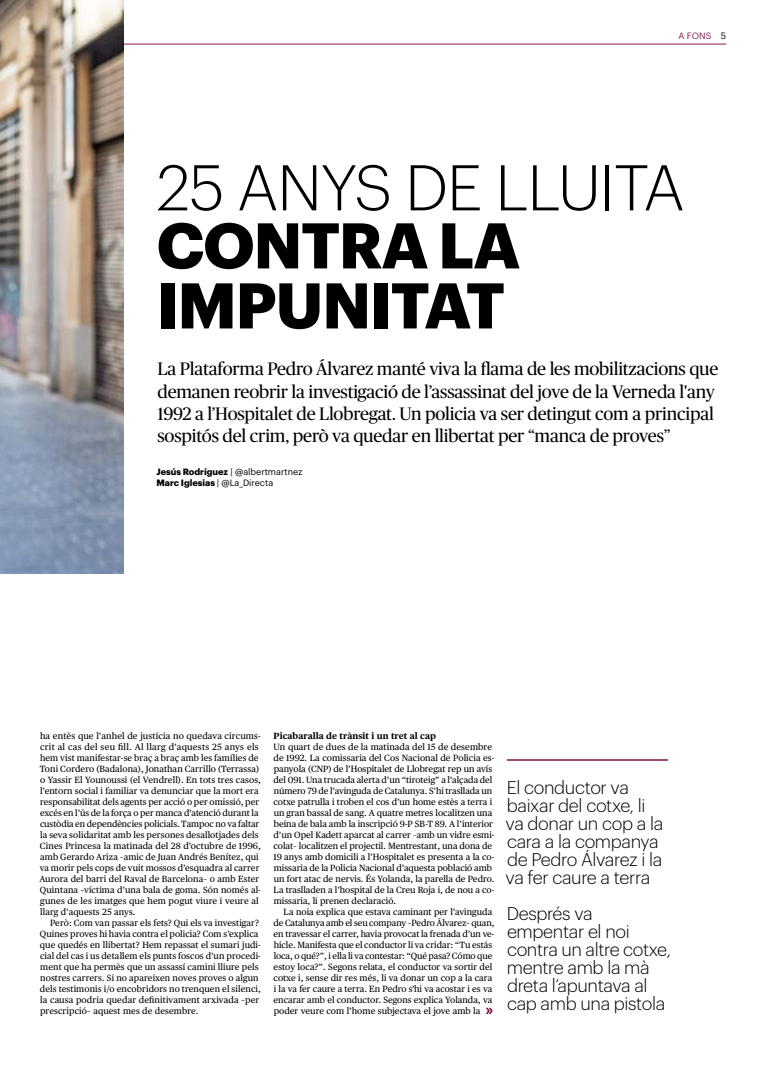
<style>
.page{position:relative;width:766px;height:1078px;background:#fff}
.page>*{position:absolute;margin:0;border:0;box-sizing:border-box;transform-origin:0 0}
.t1{font:700 63px/60px "Graphik";letter-spacing:-.02em;color:#000}
.t2{font:300 63px "Graphik";letter-spacing:-.02em;color:#000}
.t3{font:18px/22px "Publico";letter-spacing:-.01em;color:#000}
.t4{font:300 18px/18px "Graphik";letter-spacing:-.02em;color:#000}
.t5{font:9px/11px "Publico Text";letter-spacing:.005em;color:#000}
.t6{font:9px/11px "Graphik";color:#000}
.t7{font:700 9px "Publico Text";color:#000}
.t8{font:9px "Graphik";color:#89194a}
.s1{color:#000}
.s2{font-weight:700}
</style>
<div class="page">
<hr style="left:506px;top:759px;width:161px;height:1px;background:#89194a">
<hr style="left:0;top:44px;width:726px;height:1px;background:#89194a">
<img style="left:0;top:0;width:123px;height:573px">
<svg style="left:486px;top:1007px;width:6px;height:6px"></svg>
<p class="t8" style="left:678px;top:29px;width:49px">A FONS <span class="s1">5</span></p>
<h1 class="t2" style="left:157px;top:141px;width:529px">25 ANYS DE LLUITA</h1>
<h1 class="t1" style="left:157px;top:210px;width:365px">CONTRA LA<br>IMPUNITAT</h1>
<p class="t3" style="left:157px;top:358px;width:562px">La Plataforma Pedro Álvarez manté viva la flama de les mobilitzacions que demanen reobrir la investigació de l’assassinat del jove de la Verneda l'any 1992 a l’Hospitalet de Llobregat. Un policia va ser detingut com a principal sospitós del crim, però va quedar en llibertat per “manca de proves”</p>
<p class="t6" style="left:156px;top:465px;width:147px"><span class="s2">Jesús Rodríguez</span> | @albertmartnez<br><span class="s2">Marc Iglesias</span> | @La_Directa</p>
<p class="t5" style="left:39px;top:730px;width:223px">ha entès que l’anhel de justícia no quedava circums&shy;crit al cas del seu fill. Al llarg d’aquests 25 anys els hem vist manifestar-se braç a braç amb les famílies de Toni Cordero (Badalona), Jonathan Carrillo (Terrassa) o Yassir El Younoussi (el Vendrell). En tots tres casos, l’entorn social i familiar va denunciar que la mort era responsabilitat dels agents per acció o per omissió, per excés en l’ús de la força o per manca d’atenció durant la custòdia en dependències policials. Tampoc no va faltar la seva solidaritat amb les persones desallotjades dels Cines Princesa la matinada del 28 d’octubre de 1996, amb Gerardo Ariza –amic de Juan Andrés Benítez, qui va morir pels cops de vuit mossos d’esquadra al carrer Aurora del barri del Raval de Barcelona– o amb Ester Quintana –víctima d’una bala de goma. Són només al&shy;gunes de les imatges que hem pogut viure i veure al llarg d’aquests 25 anys.</p>
<p class="t5" style="left:40px;top:917px;width:222px;text-indent:10px">Però: Com van passar els fets? Qui els va investigar?<br>Quines proves hi havia contra el policia? Com s’explica que quedés en llibertat? Hem repassat el sumari judi&shy;cial del cas i us detallem els punts foscos d’un procedi&shy;ment que ha permès que un assassí camini lliure pels nostres carrers. Si no apareixen noves proves o algun dels testimonis i/o encobridors no trenquen el silenci, la causa podria quedar definitivament arxivada –per prescripció– aquest mes de desembre.</p>
<p class="t7" style="left:273px;top:730px;width:164px">Picabaralla de trànsit i un tret al cap</p>
<p class="t5" style="left:273px;top:741px;width:222px">Un quart de dues de la matinada del 15 de desembre de 1992. La comissaria del Cos Nacional de Policia es&shy;panyola (CNP) de l’Hospitalet de Llobregat rep un avís del 091. Una trucada alerta d’un “tiroteig” a l’alçada del número 79 de l’avinguda de Catalunya. S’hi trasllada un cotxe patrulla i troben el cos d’un home estès a terra i un gran bassal de sang. A quatre metres localitzen una beina de bala amb la inscripció 9-P SB-T 89. A l’interior d’un Opel Kadett aparcat al carrer –amb un vidre esmi&shy;colat– localitzen el projectil. Mentrestant, una dona de 19 anys amb domicili a l’Hospitalet es presenta a la co&shy;missaria de la Policia Nacional d’aquesta població amb un fort atac de nervis. És Yolanda, la parella de Pedro.<br>La traslladen a l’hospital de la Creu Roja i, de nou a co&shy;missaria, li prenen declaració.</p>
<p class="t5" style="left:273px;top:906px;width:222px;text-indent:10px">La noia explica que estava caminant per l’avinguda de Catalunya amb el seu company –Pedro Álvarez– quan, en travessar el carrer, havia provocat la frenada d’un ve&shy;hicle. Manifesta que el conductor li va cridar: “Tu estás loca, o qué?”, i ella li va contestar: “Qué pasa? Cómo que estoy loca?”. Segons relata, el conductor va sortir del cotxe i, sense dir res més, li va donar un cop a la cara i la va fer caure a terra. En Pedro s'hi va acostar i es va encarar amb el conductor. Segons explica Yolanda, va poder veure com l’home subjectava el jove amb la</p>
<h2 class="t4" style="left:505px;top:776px;width:159px">El conductor va baixar del cotxe, li va donar un cop a la cara a la companya de Pedro Álvarez i la va fer caure a terra</h2>
<h2 class="t4" style="left:506px;top:902px;width:165px">Després va empentar el noi contra un altre cotxe, mentre amb la mà dreta l’apuntava al cap amb una pistola</h2>
</div>
